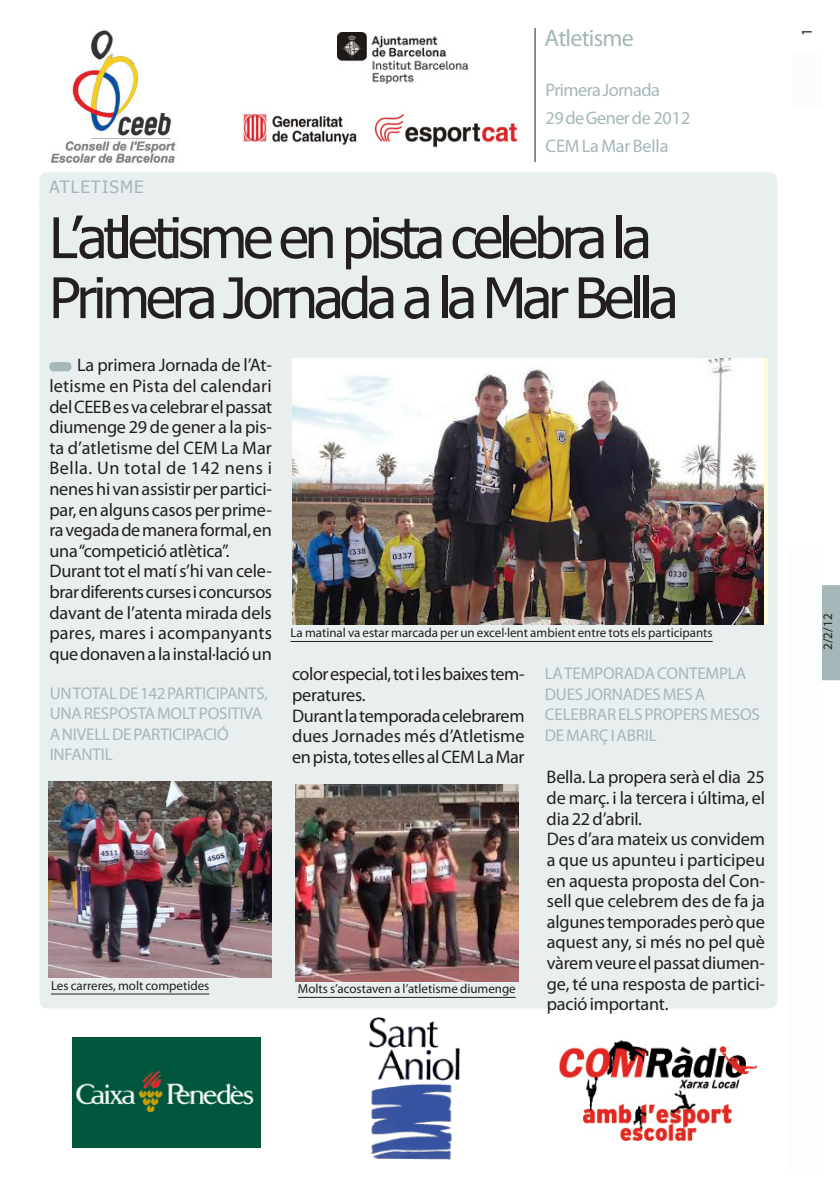
<style>
.page{position:relative;width:840px;height:1191px;background:#fff}
.page>*{position:absolute;margin:0;border:0;box-sizing:border-box;transform-origin:0 0}
.totc_TITULAR-noti-31{font:56px/60px "Tahoma";letter-spacing:-.065em;color:#231f20}
.t1{font:24px "Myriad Pro";letter-spacing:-.03em;color:#a5b7b9}
.totc_TEXT_BASE{font:18.2px/20.6px "Myriad Pro";letter-spacing:-.015em;color:#231f20;text-align:justify}
.t2{font:18.2px "Myriad Pro";letter-spacing:-.03em;color:#a5b7b9}
.t3{font:18.2px "Myriad Pro";letter-spacing:-.01em;color:#a5b7b9}
.totc_EPÍGRAF{font:17px "Myriad Pro";letter-spacing:-.02em;color:#a5b7b9}
.totc_EPÍGRAF-2{font:17px "Tahoma";letter-spacing:.065em;color:#a5b7b9}
.totc_PEU_FOTO{font:13px "Myriad Pro";color:#231f20}
.totc_FRASE_noti-càrr{font:13px "Myriad Pro";color:#231f20}
</style>
<div class="page">
<div style="left:822px;top:585px;width:17px;height:95px;background:#a5b7b9"></div>
<div style="left:39px;top:200px;width:737px;height:808px;background:#e9eeef;border-radius:8px"></div>
<div style="left:49px;top:362px;width:22px;height:9px;background:#a5b7b9;border-radius:4px"></div>
<div style="left:39px;top:172px;width:737px;height:41px;background:#e9eeef;border-radius:8px"></div>
<img style="left:292px;top:358px;width:471px;height:266px">
<hr style="left:290px;top:641px;width:422px;height:1px;background:#231f20">
<hr style="left:534px;top:28px;width:1px;height:134px;background:#231f20">
<div style="left:787px;top:550px;width:34px;height:619px;background:#fbfdfe"></div>
<div style="left:793px;top:50px;width:28px;height:57px;background:#fbfdfc"></div>
<img style="left:52px;top:30px;width:124px;height:133px">
<img style="left:337px;top:32px;width:130px;height:51px">
<img style="left:48px;top:781px;width:224px;height:197px">
<hr style="left:51px;top:993px;width:158px;height:1px;background:#231f20">
<img style="left:72px;top:1037px;width:188px;height:110px">
<img style="left:559px;top:1040px;width:197px;height:101px">
<img style="left:369px;top:1017px;width:91px;height:142px">
<img style="left:243px;top:113px;width:275px;height:34px">
<img style="left:295px;top:785px;width:223px;height:196px">
<hr style="left:298px;top:997px;width:217px;height:1px;background:#231f20">
<p class="t1" style="left:544px;top:23px;width:91px">Atletisme</p>
<p class="totc_EPÍGRAF-2" style="left:49px;top:176px;width:96px">atletisme</p>
<p class="t2" style="left:545px;top:78px;width:116px">Primera Jornada</p>
<p class="t2" style="left:545px;top:106px;width:146px">29 de Gener de 201 2</p>
<p class="t3" style="left:545px;top:134px;width:124px">CEM La Mar Bella</p>
<p class="totc_TITULAR-noti-31" style="left:49px;top:205px;width:630px">L’atletisme en pista celebra la<br>Primera Jornada a la Mar Bella</p>
<p class="totc_TEXT_BASE" style="left:49px;top:355px;width:224px;text-indent:28px">La primera Jornada de l’At&shy;letisme en Pista del calendari del CEEB es va celebrar el passat diumenge 29 de gener a la pis&shy;ta d’atletisme del CEM La Mar Bella. Un total de 1 42 nens i nenes hi van assistir per partici&shy;par, en alguns casos per prime&shy;ra vegada de manera formal, en una “competició atlètica”.</p>
<p class="totc_TEXT_BASE" style="left:49px;top:561px;width:224px">Durant tot el matí s’hi van cele&shy;brar diferents curses i concursos davant de l’atenta mirada dels pares, mares i acompanyants que donaven a la instal·lació un</p>
<p class="totc_EPÍGRAF" style="left:50px;top:682px;width:33px">un total</p>
<p class="totc_EPÍGRAF" style="left:119px;top:682px;width:58px">de 142 participants</p>
<p class="totc_EPÍGRAF" style="left:264px;top:682px;width:5px">,</p>
<p class="totc_EPÍGRAF" style="left:50px;top:703px;width:12px">una</p>
<p class="totc_EPÍGRAF" style="left:84px;top:703px;width:10px">resposta</p>
<p class="totc_EPÍGRAF" style="left:157px;top:703px;width:11px">molt</p>
<p class="totc_EPÍGRAF" style="left:199px;top:703px;width:9px">positi</p>
<p class="totc_EPÍGRAF" style="left:243px;top:703px;width:18px">va</p>
<p class="totc_EPÍGRAF" style="left:50px;top:723px;width:93px">anivelldeparticipaci</p>
<p class="totc_EPÍGRAF" style="left:217px;top:723px;width:13px">ó</p>
<p class="totc_EPÍGRAF" style="left:50px;top:744px;width:9px">infantil</p>
<p class="totc_PEU_FOTO" style="left:51px;top:977px;width:160px">Les carreres, molt competides</p>
<p class="totc_PEU_FOTO" style="left:290px;top:625px;width:423px">La matinal va estar marcada per un excel·lent ambient entre tots els participants</p>
<p class="totc_TEXT_BASE" style="left:292px;top:664px;width:234px">color especial, tot i les baixes tem&shy;peratures.</p>
<p class="totc_TEXT_BASE" style="left:292px;top:705px;width:234px">Durant la temporada celebrarem dues Jornades més d’Atletisme en pista, totes elles al CEM La Mar</p>
<p class="totc_PEU_FOTO" style="left:298px;top:981px;width:219px">Molts s’acostaven a l’atletisme diumenge</p>
<p class="totc_EPÍGRAF" style="left:544px;top:663px;width:31px">la temporada</p>
<p class="totc_EPÍGRAF" style="left:656px;top:663px;width:11px">contempla</p>
<p class="totc_EPÍGRAF" style="left:544px;top:683px;width:11px">dues</p>
<p class="totc_EPÍGRAF" style="left:585px;top:683px;width:11px">jornades</p>
<p class="totc_EPÍGRAF" style="left:662px;top:683px;width:11px">mes</p>
<p class="totc_EPÍGRAF" style="left:694px;top:683px;width:10px">a</p>
<p class="totc_EPÍGRAF" style="left:544px;top:704px;width:10px">celebrar</p>
<p class="totc_EPÍGRAF" style="left:617px;top:704px;width:37px">els propers</p>
<p class="totc_EPÍGRAF" style="left:709px;top:704px;width:11px">mesos</p>
<p class="totc_EPÍGRAF" style="left:544px;top:724px;width:33px">de mar</p>
<p class="totc_EPÍGRAF" style="left:598px;top:724px;width:27px">ç i abril</p>
<p class="totc_TEXT_BASE" style="left:546px;top:767px;width:220px">Bella. La propera serà el dia 25 de març. i la tercera i última, el dia 22 d’abril.</p>
<p class="totc_TEXT_BASE" style="left:546px;top:828px;width:220px">Des d’ara mateix us convidem a que us apunteu i participeu en aquesta proposta del Con&shy;sell que celebrem des de fa ja algunes temporades però que aquest any, si més no pel què vàrem veure el passat diumen&shy;ge, té una resposta de partici&shy;pació important.</p>
<p class="totc_FRASE_noti-càrr" style="left:819px;top:650px;width:38px;rotate:-90deg">2/2/1 2</p>
</div>
